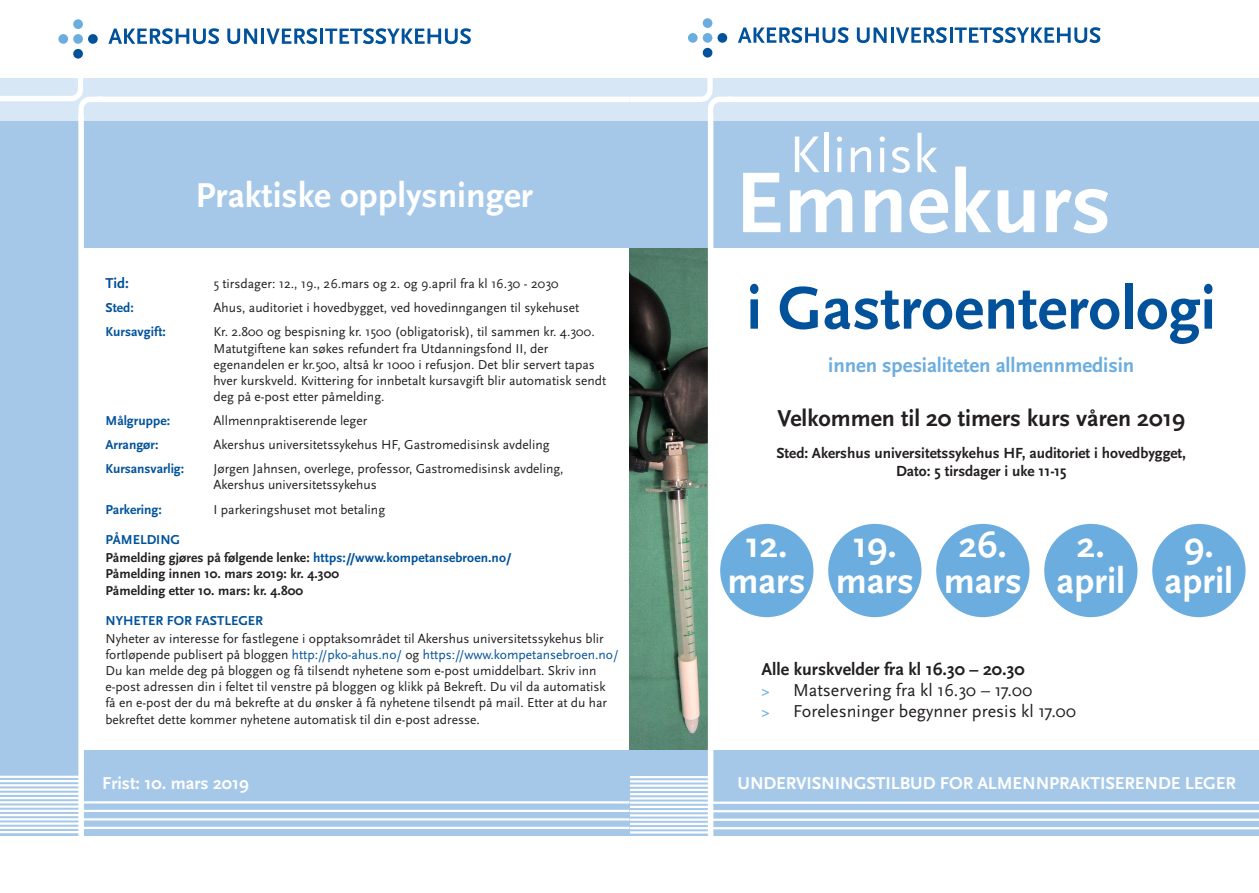
<style>
.page{position:relative;width:1259px;height:893px;background:#fff}
.page>*{position:absolute;margin:0;border:0;box-sizing:border-box;transform-origin:0 0}
.t1{font:700 90px "Scala Sans OT";color:#fff}
.t2{font:700 63px "Scala Sans OT";color:#01529b}
.t3{font:54px "Scala Sans OT";color:#fff}
.t4{font:700 37.35px "Scala Sans OT";color:#fff}
.t5{font:700 36px "Scala Sans OT";color:#fff}
.t6{font:700 24px "Scala Sans OT";color:#231f20}
.t7{font:700 21px "Scala Sans OT";letter-spacing:-.005em;color:#6caddf}
.t8{font:700 18px "Scala Sans OT";letter-spacing:-.005em;color:#fff}
.t9{font:700 18px/21px "Scala Sans OT";color:#231f20}
.t10{font:18px "Scala Sans OT";color:#231f20}
.t11{font:700 15.3px "Scala Sans OT";color:#231f20}
.t12{font:700 15px "Scala Sans OT";color:#01529b}
.t13{font:13.5px/16.2px "Scala Sans OT";color:#231f20}
.t14{font:700 13.5px/16.5px "Scala Sans OT";letter-spacing:.005em;color:#231f20}
.t15{font:700 13.5px "Scala Sans OT";color:#01529b}
.s1{color:#01529b}
.s2{font-size:15px;color:#6caddf}
.s3{font-weight:400}
.s4{font-weight:700;font-size:15px;color:#6caddf}
</style>
<div class="page">
<img style="left:630px;top:248px;width:78px;height:502px">
<div style="left:629px;top:751px;width:630px;height:85px;background:#a5c8e9"></div>
<div style="left:629px;top:79px;width:630px;height:42px;background:#d7e7f5"></div>
<div style="left:0;top:79px;width:629px;height:42px;background:#d7e7f5"></div>
<div style="left:629px;top:97px;width:61px;height:5px;background:#fff"></div>
<div style="left:0;top:96px;width:60px;height:5px;background:#fff"></div>
<div style="left:727px;top:97px;width:532px;height:5px;background:#fff"></div>
<div style="left:97px;top:97px;width:532px;height:5px;background:#fff"></div>
<svg style="left:689px;top:78px;width:42px;height:43px"></svg>
<svg style="left:59px;top:78px;width:43px;height:38px"></svg>
<div style="left:629px;top:121px;width:630px;height:127px;background:#a5c8e9"></div>
<div style="left:708px;top:115px;width:5px;height:723px;background:#fff"></div>
<div style="left:703px;top:18px;width:9px;height:10px;background:#6caddf;border-radius:50%"></div>
<div style="left:703px;top:33px;width:9px;height:10px;background:#6caddf;border-radius:50%"></div>
<div style="left:688px;top:33px;width:9px;height:10px;background:#6caddf;border-radius:50%"></div>
<div style="left:717px;top:33px;width:10px;height:10px;background:#01529b;border-radius:50%"></div>
<div style="left:703px;top:48px;width:9px;height:10px;background:#01529b;border-radius:50%"></div>
<svg style="left:738px;top:27px;width:110px;height:16px"></svg>
<svg style="left:857px;top:27px;width:29px;height:16px"></svg>
<hr style="left:891px;top:27px;width:3px;height:16px;background:#01529b">
<svg style="left:896px;top:27px;width:51px;height:16px"></svg>
<hr style="left:949px;top:27px;width:3px;height:16px;background:#01529b">
<svg style="left:954px;top:27px;width:146px;height:16px"></svg>
<hr style="left:629px;top:776px;width:80px;height:2px;background:#fff">
<hr style="left:629px;top:780px;width:80px;height:2px;background:#fff">
<hr style="left:629px;top:784px;width:80px;height:3px;background:#fff">
<hr style="left:629px;top:789px;width:80px;height:2px;background:#fff">
<hr style="left:629px;top:793px;width:80px;height:2px;background:#fff">
<hr style="left:629px;top:797px;width:80px;height:2px;background:#fff">
<hr style="left:629px;top:801px;width:80px;height:3px;background:#fff">
<hr style="left:629px;top:806px;width:80px;height:2px;background:#fff">
<hr style="left:629px;top:810px;width:80px;height:2px;background:#fff">
<hr style="left:629px;top:814px;width:80px;height:2px;background:#fff">
<hr style="left:629px;top:818px;width:80px;height:3px;background:#fff">
<hr style="left:629px;top:823px;width:80px;height:2px;background:#fff">
<hr style="left:629px;top:827px;width:80px;height:2px;background:#fff">
<hr style="left:629px;top:831px;width:80px;height:2px;background:#fff">
<hr style="left:712px;top:802px;width:547px;height:2px;background:#fff">
<hr style="left:712px;top:810px;width:547px;height:2px;background:#fff">
<hr style="left:712px;top:819px;width:547px;height:2px;background:#fff">
<hr style="left:712px;top:827px;width:547px;height:2px;background:#fff">
<div style="left:0;top:227px;width:81px;height:609px;background:#a5c8e9"></div>
<div style="left:0;top:751px;width:629px;height:85px;background:#a5c8e9"></div>
<div style="left:0;top:121px;width:629px;height:127px;background:#a5c8e9"></div>
<div style="left:78px;top:116px;width:6px;height:722px;background:#fff"></div>
<div style="left:73px;top:19px;width:10px;height:10px;background:#6caddf;border-radius:50%"></div>
<div style="left:73px;top:34px;width:10px;height:10px;background:#6caddf;border-radius:50%"></div>
<div style="left:58px;top:34px;width:10px;height:10px;background:#6caddf;border-radius:50%"></div>
<div style="left:88px;top:34px;width:10px;height:10px;background:#01529b;border-radius:50%"></div>
<div style="left:73px;top:49px;width:10px;height:10px;background:#01529b;border-radius:50%"></div>
<svg style="left:108px;top:28px;width:111px;height:16px"></svg>
<svg style="left:227px;top:29px;width:30px;height:15px"></svg>
<hr style="left:261px;top:29px;width:3px;height:15px;background:#01529b">
<svg style="left:266px;top:28px;width:51px;height:16px"></svg>
<hr style="left:320px;top:29px;width:3px;height:15px;background:#01529b">
<svg style="left:325px;top:28px;width:146px;height:16px"></svg>
<hr style="left:0;top:776px;width:79px;height:2px;background:#fff">
<hr style="left:0;top:780px;width:79px;height:2px;background:#fff">
<hr style="left:0;top:784px;width:79px;height:2px;background:#fff">
<hr style="left:0;top:788px;width:79px;height:3px;background:#fff">
<hr style="left:0;top:793px;width:79px;height:2px;background:#fff">
<hr style="left:0;top:797px;width:79px;height:2px;background:#fff">
<hr style="left:0;top:801px;width:79px;height:2px;background:#fff">
<hr style="left:0;top:805px;width:79px;height:3px;background:#fff">
<hr style="left:0;top:810px;width:79px;height:2px;background:#fff">
<hr style="left:0;top:814px;width:79px;height:2px;background:#fff">
<hr style="left:0;top:818px;width:79px;height:2px;background:#fff">
<hr style="left:0;top:822px;width:79px;height:3px;background:#fff">
<hr style="left:0;top:827px;width:79px;height:2px;background:#fff">
<hr style="left:0;top:831px;width:79px;height:2px;background:#fff">
<hr style="left:82px;top:801px;width:547px;height:2px;background:#fff">
<hr style="left:82px;top:810px;width:547px;height:2px;background:#fff">
<hr style="left:82px;top:818px;width:547px;height:2px;background:#fff">
<hr style="left:82px;top:827px;width:547px;height:2px;background:#fff">
<div style="left:720px;top:524px;width:93px;height:93px;background:#6caddf;border-radius:50%"></div>
<div style="left:828px;top:524px;width:93px;height:93px;background:#6caddf;border-radius:50%"></div>
<div style="left:936px;top:524px;width:93px;height:93px;background:#6caddf;border-radius:50%"></div>
<div style="left:1044px;top:524px;width:93px;height:93px;background:#6caddf;border-radius:50%"></div>
<div style="left:1152px;top:524px;width:93px;height:93px;background:#6caddf;border-radius:50%"></div>
<p class="t5" style="left:195px;top:175px;width:339px">Praktiske opplysninger</p>
<p class="t12" style="left:105px;top:275px;width:25px">Tid:</p>
<p class="t13" style="left:213px;top:276px;width:347px">5 tirsdager: 12., 19., 26.mars og 2. og 9.april fra kl 16.30 - 2030</p>
<p class="t15" style="left:105px;top:301px;width:30px">Sted:</p>
<p class="t13" style="left:213px;top:300px;width:367px">Ahus, auditoriet i hovedbygget, ved hovedinngangen til sykehuset</p>
<p class="t15" style="left:105px;top:325px;width:62px">Kursavgift:</p>
<p class="t13" style="left:213px;top:324px;width:394px">Kr. 2.800 og bespisning kr. 1500 (obligatorisk), til sammen kr. 4.300.<br>Matutgiftene kan søkes refundert fra Utdanningsfond II, der egenandelen er kr.500, altså kr 1000 i refusjon. Det blir servert tapas hver kurskveld. Kvittering for innbetalt kursavgift blir automatisk sendt deg på e-post etter påmelding.</p>
<p class="t15" style="left:105px;top:413px;width:66px">Målgruppe:</p>
<p class="t13" style="left:213px;top:413px;width:155px">Allmennpraktiserende leger</p>
<p class="t15" style="left:105px;top:437px;width:54px">Arrangør:</p>
<p class="t13" style="left:213px;top:437px;width:337px">Akershus universitetssykehus HF, Gastromedisinsk avdeling</p>
<p class="t15" style="left:105px;top:461px;width:80px">Kursansvarlig:</p>
<p class="t13" style="left:213px;top:461px;width:351px">Jørgen Jahnsen, overlege, professor, Gastromedisinsk avdeling,<br>Akershus universitetssykehus</p>
<p class="t15" style="left:105px;top:502px;width:58px">Parkering:</p>
<p class="t13" style="left:213px;top:501px;width:173px">I parkeringshuset mot betaling</p>
<p class="t15" style="left:105px;top:532px;width:76px">PÅMELDING</p>
<p class="t14" style="left:105px;top:549px;width:408px">Påmelding gjøres på følgende lenke: <span class="s1">https://www.kompetansebroen.no/<br></span>Påmelding innen 10. mars 2019: kr. 4.300</p>
<p class="t14" style="left:105px;top:582px;width:199px">Påmelding etter 10. mars: kr. 4.800</p>
<p class="t15" style="left:105px;top:613px;width:159px">NYHETER FOR FASTLEGER</p>
<p class="t13" style="left:105px;top:630px;width:514px">Nyheter av interesse for fastlegene i opptaksområdet til Akershus universitetssykehus blir fortløpende publisert på bloggen <span class="s1">http://pko-ahus.no/</span> og <span class="s1">https://www.kompetansebroen.no/</span></p>
<p class="t13" style="left:105px;top:663px;width:503px">Du kan melde deg på bloggen og få tilsendt nyhetene som e-post umiddelbart. Skriv inn e-post adressen din i feltet til venstre på bloggen og klikk på Bekreft. Du vil da automatisk få en e-post der du må bekrefte at du ønsker å få nyhetene tilsendt på mail. Etter at du har bekreftet dette kommer nyhetene automatisk til din e-post adresse.</p>
<p class="t3" style="left:789px;top:126px;width:150px">Klinisk</p>
<p class="t1" style="left:735px;top:153px;width:378px">Emnekurs</p>
<p class="t2" style="left:746px;top:273px;width:471px">i Gastroenterologi</p>
<p class="t7" style="left:828px;top:354px;width:307px">innen spesialiteten allmennmedisin</p>
<p class="t6" style="left:777px;top:405px;width:409px">Velkommen til 20 timers kurs våren 2019</p>
<p class="t11" style="left:776px;top:444px;width:411px">Sted: Akershus universitetssykehus HF, auditoriet i hovedbygget,</p>
<p class="t11" style="left:896px;top:462px;width:172px">Dato: 5 tirsdager i uke 11-15</p>
<p class="t4" style="left:745px;top:524px;width:44px">12.</p>
<p class="t4" style="left:727px;top:560px;width:80px">mars</p>
<p class="t4" style="left:852px;top:524px;width:46px">19.</p>
<p class="t4" style="left:836px;top:560px;width:80px">mars</p>
<p class="t4" style="left:958px;top:524px;width:50px">26.</p>
<p class="t4" style="left:943px;top:560px;width:80px">mars</p>
<p class="t4" style="left:1077px;top:524px;width:29px">2.</p>
<p class="t4" style="left:1056px;top:560px;width:70px">april</p>
<p class="t9" style="left:761px;top:659px;width:273px">Alle kurskvelder fra kl 16.30 – 20.30 <span class="s2">&gt;</span> <span class="s3">Matservering fra kl 16.30 – 17.00</span></p>
<p class="t10" style="left:761px;top:702px;width:316px"><span class="s4">&gt;</span> Forelesninger begynner presis kl 17.00</p>
<p class="t4" style="left:1184px;top:524px;width:31px">9.</p>
<p class="t4" style="left:1164px;top:560px;width:70px">april</p>
<p class="t8" style="left:102px;top:773px;width:148px">Frist: 10. mars 2019</p>
<p class="t8" style="left:737px;top:773px;width:500px">UNDERVISNINGSTILBUD FOR ALMENNPRAKTISERENDE LEGER</p>
</div>
